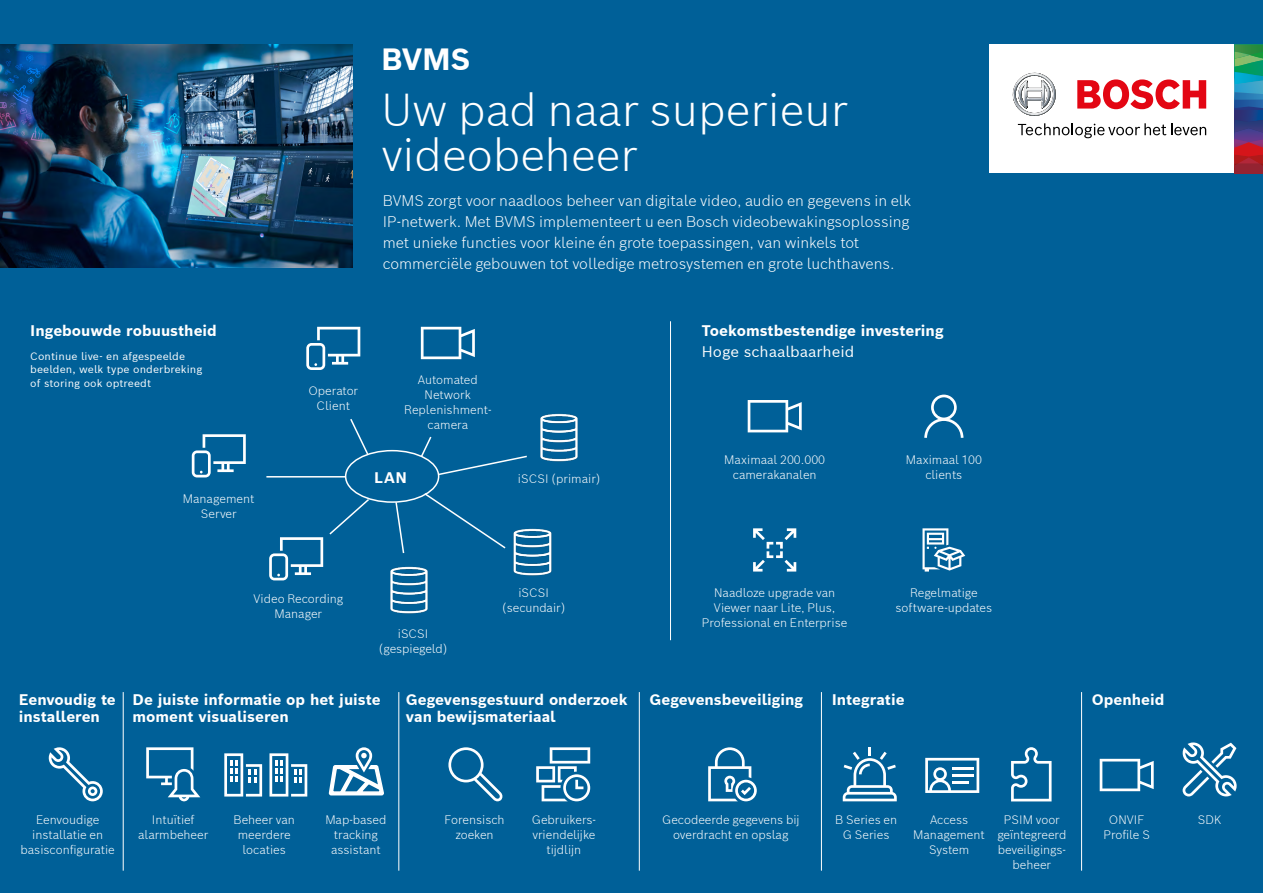
<style>
.page{position:relative;width:1263px;height:893px;background:#006098}
.page>*{position:absolute;margin:0;border:0;box-sizing:border-box;transform-origin:0 0}
.t1{font:300 45px/45px "Bosch Sans";color:#fff}
.t2{font:700 30px "Bosch Sans";color:#fff}
.t3{font:300 15px/21px "Bosch Sans";color:#fff}
.t4{font:700 15px/16.5px "Bosch Sans";color:#fff}
.t5{font:15px "Bosch Sans";color:#fff}
.t6{font:300 12px/15px "Bosch Sans";color:#fff;text-align:center}
.t7{font:10.5px/13.5px "Bosch Sans";letter-spacing:.01em;color:#fff}
</style>
<div class="page">
<img style="left:1px;top:45px;width:352px;height:223px">
<hr style="left:123px;top:692px;width:1px;height:179px;background:#fff">
<hr style="left:398px;top:692px;width:1px;height:179px;background:#fff">
<hr style="left:670px;top:321px;width:1px;height:319px;background:#fff">
<hr style="left:639px;top:692px;width:1px;height:179px;background:#fff">
<hr style="left:821px;top:692px;width:1px;height:179px;background:#fff">
<hr style="left:1081px;top:692px;width:1px;height:179px;background:#fff">
<svg style="left:224px;top:753px;width:38px;height:43px"></svg>
<svg style="left:269px;top:753px;width:38px;height:43px"></svg>
<svg style="left:146px;top:747px;width:54px;height:54px"></svg>
<svg style="left:448px;top:747px;width:55px;height:54px"></svg>
<svg style="left:536px;top:747px;width:54px;height:54px"></svg>
<svg style="left:748px;top:400px;width:54px;height:32px"></svg>
<svg style="left:924px;top:395px;width:39px;height:43px"></svg>
<svg style="left:922px;top:528px;width:43px;height:44px"></svg>
<svg style="left:49px;top:747px;width:54px;height:54px"></svg>
<svg style="left:1100px;top:759px;width:54px;height:32px"></svg>
<svg style="left:1182px;top:742px;width:54px;height:54px"></svg>
<svg style="left:708px;top:747px;width:49px;height:54px"></svg>
<svg style="left:925px;top:758px;width:54px;height:35px"></svg>
<svg style="left:843px;top:747px;width:54px;height:54px"></svg>
<svg style="left:1011px;top:747px;width:40px;height:54px"></svg>
<svg style="left:306px;top:327px;width:54px;height:43px"></svg>
<svg style="left:421px;top:327px;width:54px;height:32px"></svg>
<svg style="left:192px;top:434px;width:54px;height:43px"></svg>
<div style="left:345px;top:450px;width:94px;height:53px;border:2px solid #fff;border-radius:50%"></div>
<svg style="left:350px;top:419px;width:20px;height:37px"></svg>
<hr style="left:266px;top:476px;width:79px;height:2px;background:#fff">
<svg style="left:423px;top:492px;width:82px;height:57px"></svg>
<svg style="left:269px;top:497px;width:102px;height:83px"></svg>
<svg style="left:394px;top:501px;width:11px;height:53px"></svg>
<svg style="left:753px;top:528px;width:43px;height:44px"></svg>
<img style="left:390px;top:566px;width:38px;height:48px">
<img style="left:505px;top:528px;width:47px;height:48px">
<img style="left:540px;top:413px;width:38px;height:49px">
<svg style="left:419px;top:436px;width:108px;height:40px"></svg>
<svg style="left:328px;top:747px;width:56px;height:49px"></svg>
<div style="left:989px;top:45px;width:274px;height:128px;background:#fff"></div>
<svg style="left:1234px;top:45px;width:29px;height:128px;background:#4e5f73"></svg>
<svg style="left:1013px;top:73px;width:43px;height:43px"></svg>
<svg style="left:1077px;top:79px;width:129px;height:30px"></svg>
<svg style="left:1018px;top:123px;width:188px;height:15px"></svg>
<h2 class="t2" style="left:381px;top:39px;width:91px">BVMS</h2>
<h1 class="t1" style="left:381px;top:86px;width:468px">Uw pad naar superieur videobeheer</h1>
<p class="t3" style="left:383px;top:189px;width:530px">BVMS zorgt voor naadloos beheer van digitale video, audio en gegevens in elk IP-netwerk. Met BVMS implementeert u een Bosch videobewakingsoplossing met unieke functies voor kleine én grote toepassingen, van winkels tot commerciële gebouwen tot volledige metrosystemen en grote luchthavens.</p>
<p class="t4" style="left:30px;top:322px;width:188px">Ingebouwde robuustheid</p>
<p class="t4" style="left:702px;top:322px;width:243px">Toekomstbestendige investering</p>
<p class="t5" style="left:702px;top:342px;width:154px">Hoge schaalbaarheid</p>
<p class="t7" style="left:30px;top:349px;width:174px">Continue live- en afgespeelde beelden, welk type onderbreking of storing ook optreedt</p>
<p class="t6" style="left:404px;top:372px;width:89px">Automated<br>Network<br>Replenishment&shy;camera</p>
<p class="t6" style="left:308px;top:383px;width:51px">Operator<br>Client</p>
<p class="t6" style="left:183px;top:490px;width:73px">Management<br>Server</p>
<p class="t6" style="left:253px;top:591px;width:91px">Video Recording<br>Manager</p>
<p class="t4" style="left:374px;top:469px;width:34px">LAN</p>
<p class="t6" style="left:518px;top:470px;width:84px">iSCSI (primair)</p>
<p class="t6" style="left:378px;top:625px;width:71px">iSCSI (gespiegeld)</p>
<p class="t6" style="left:502px;top:585px;width:65px">iSCSI (secundair)</p>
<p class="t6" style="left:724px;top:451px;width:102px">Maximaal 200.000 camerakanalen</p>
<p class="t6" style="left:906px;top:451px;width:78px">Maximaal 100 clients</p>
<p class="t6" style="left:702px;top:585px;width:147px">Naadloze upgrade van<br>Viewer naar Lite, Plus,<br>Professional en Enterprise</p>
<p class="t6" style="left:895px;top:585px;width:98px">Regelmatige software-updates</p>
<p class="t4" style="left:19px;top:691px;width:98px">Eenvoudig te installeren</p>
<p class="t4" style="left:406px;top:691px;width:223px">Gegevensgestuurd onderzoek van bewijsmateriaal</p>
<p class="t4" style="left:650px;top:691px;width:155px">Gegevensbeveiliging</p>
<p class="t4" style="left:832px;top:691px;width:74px">Integratie</p>
<p class="t4" style="left:1092px;top:691px;width:74px">Openheid</p>
<p class="t4" style="left:133px;top:691px;width:250px">De juiste informatie op het juiste moment visualiseren</p>
<p class="t6" style="left:325px;top:812px;width:63px">Map-based tracking assistant</p>
<p class="t6" style="left:138px;top:812px;width:72px">Intuïtief alarmbeheer</p>
<p class="t6" style="left:234px;top:812px;width:63px">Beheer van meerdere locaties</p>
<p class="t6" style="left:21px;top:812px;width:96px">Eenvoudige installatie en basisconfiguratie</p>
<p class="t6" style="left:444px;top:812px;width:62px">Forensisch zoeken</p>
<p class="t6" style="left:532px;top:812px;width:66px">Gebruikers&shy;vriendelijke tijdlijn</p>
<p class="t6" style="left:662px;top:812px;width:139px">Gecodeerde gegevens bij overdracht en opslag</p>
<p class="t6" style="left:835px;top:812px;width:63px">B Series en<br>G Series</p>
<p class="t6" style="left:1103px;top:812px;width:48px">ONVIF<br>Profile S</p>
<p class="t6" style="left:913px;top:812px;width:73px">Access<br>Management<br>System</p>
<p class="t6" style="left:1004px;top:812px;width:57px">PSIM voor</p>
<p class="t6" style="left:1198px;top:812px;width:25px">SDK</p>
<p class="t6" style="left:997px;top:827px;width:71px">geïntegreerd beveiligings&shy;beheer</p>
</div>
